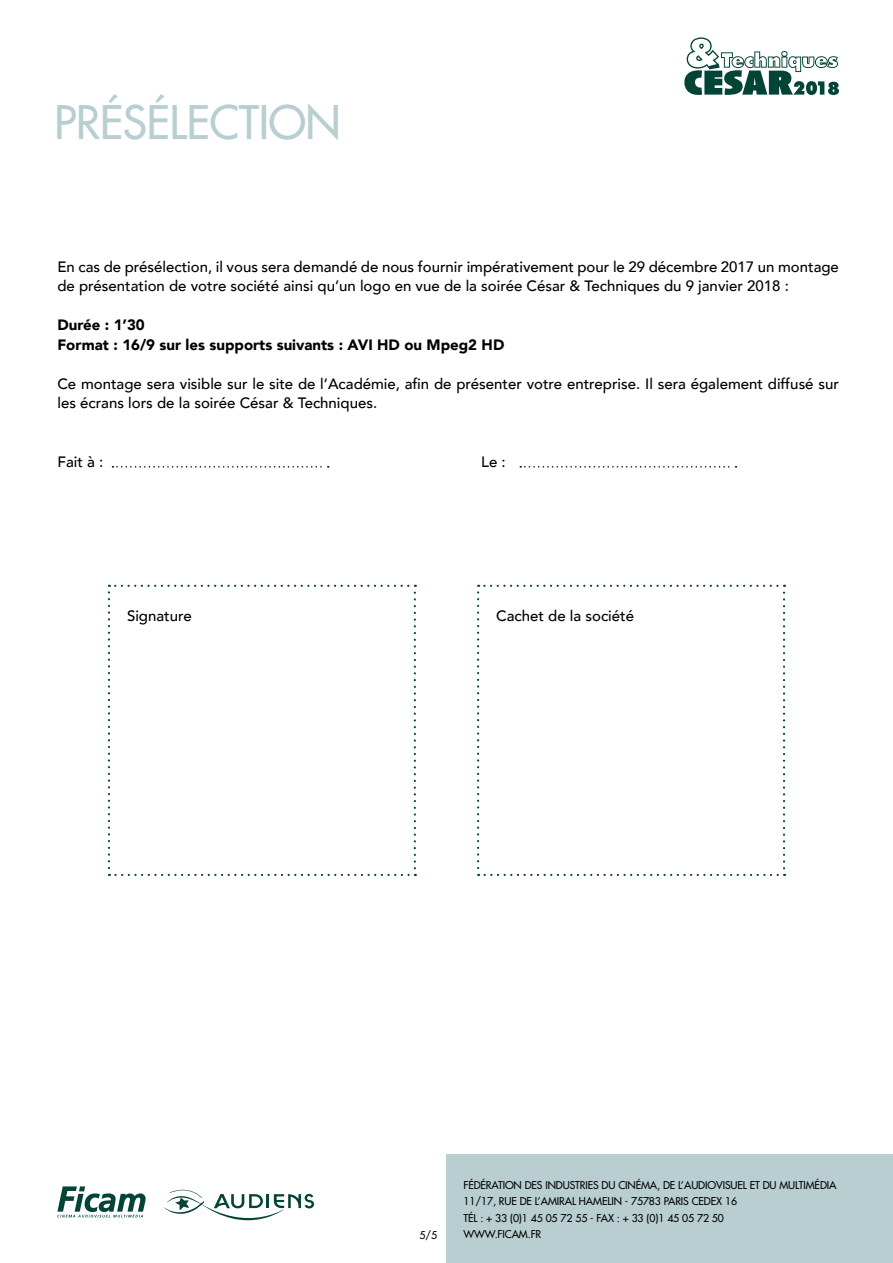
<style>
.page{position:relative;width:893px;height:1263px;background:#fff}
.page>*{position:absolute;margin:0;border:0;box-sizing:border-box;transform-origin:0 0}
.t1{font:500 45px "Futura Std";letter-spacing:-.01em;color:#b8ced0}
.t2{font:500 15px/19.5px "Avenir";color:#000}
.t3{font:900 15px/19.5px "Avenir";color:#000}
.t4{font:500 10.5px/16.5px "Futura Std";letter-spacing:-.01em;color:#000}
</style>
<div class="page">
<div style="left:446px;top:1154px;width:447px;height:109px;background:#b8ced0"></div>
<svg style="left:684px;top:37px;width:155px;height:58px"></svg>
<svg style="left:57px;top:1186px;width:89px;height:31px"></svg>
<svg style="left:164px;top:1189px;width:150px;height:31px"></svg>
<svg style="left:112px;top:466px;width:217px;height:2px"></svg>
<svg style="left:520px;top:466px;width:216px;height:2px"></svg>
<svg style="left:108px;top:585px;width:308px;height:291px"></svg>
<svg style="left:477px;top:585px;width:308px;height:291px"></svg>
<h1 class="t1" style="left:54px;top:94px;width:288px">PRÉSÉLECTION</h1>
<p class="t2" style="left:57px;top:256px;width:783px">En cas de présélection, il vous sera demandé de nous fournir impérativement pour le 29 décembre 2017 un montage de présentation de votre société ainsi qu’un logo en vue de la soirée César &amp; Techniques du 9 janvier 2018 :</p>
<p class="t3" style="left:57px;top:315px;width:448px">Durée : 1’30<br>Format : 16/9 sur les supports suivants : AVI HD ou Mpeg2 HD</p>
<p class="t2" style="left:57px;top:373px;width:783px">Ce montage sera visible sur le site de l’Académie, afin de présenter votre entreprise. Il sera également diffusé sur les écrans lors de la soirée César &amp; Techniques.</p>
<p class="t2" style="left:57px;top:451px;width:47px">Fait à :</p>
<p class="t2" style="left:481px;top:451px;width:26px">Le :</p>
<p class="t2" style="left:127px;top:605px;width:66px">Signature</p>
<p class="t2" style="left:496px;top:605px;width:139px">Cachet de la société</p>
<p class="t4" style="left:463px;top:1176px;width:375px">FÉDÉRATION DES INDUSTRIES DU CINÉMA, DE L’AUDIOVISUEL ET DU MULTIMÉDIA<br>11/17, RUE DE L’AMIRAL HAMELIN - 75783 PARIS CEDEX 16<br>TÉL : + 33 (0)1 45 05 72 55 - FAX : + 33 (0)1 45 05 72 50</p>
<p class="t4" style="left:419px;top:1227px;width:19px">5/5</p>
<p class="t4" style="left:463px;top:1226px;width:79px">WWW.FICAM.FR</p>
</div>
